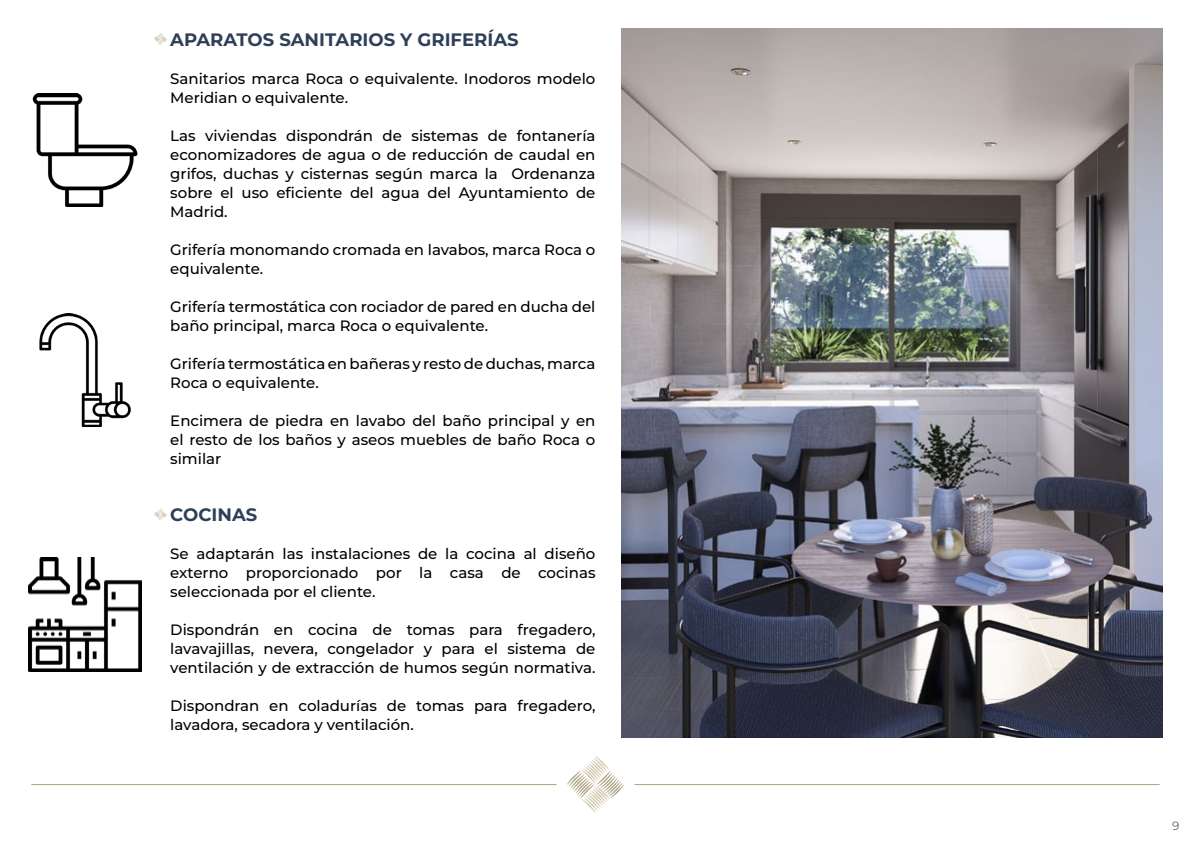
<style>
.page{position:relative;width:1191px;height:842px;background:#fff}
.page>*{position:absolute;margin:0;border:0;box-sizing:border-box;transform-origin:0 0}
.t1{font:700 18px "Montserrat";color:#2e4058}
.t2{font:500 15px/19px "Montserrat";color:#000001}
.t3{font:12px "Montserrat";color:#636366}
</style>
<div class="page">
<svg style="left:567px;top:756px;width:57px;height:57px"></svg>
<hr style="left:31px;top:784px;width:525px;height:1px;background:#ada485">
<hr style="left:634px;top:784px;width:525px;height:1px;background:#ada485">
<img style="left:28px;top:558px;width:114px;height:113px">
<img style="left:39px;top:313px;width:92px;height:114px">
<img style="left:32px;top:94px;width:106px;height:113px">
<img style="left:621px;top:28px;width:541px;height:709px">
<svg style="left:154px;top:33px;width:13px;height:12px"></svg>
<svg style="left:154px;top:508px;width:13px;height:13px"></svg>
<p class="t1" style="left:170px;top:26px;width:350px">APARATOS SANITARIOS Y GRIFERÍAS</p>
<p class="t2" style="left:170px;top:68px;width:427px">Sanitarios marca Roca o equivalente. Inodoros modelo<br>Meridian o equivalente.</p>
<p class="t2" style="left:170px;top:125px;width:427px;text-align:justify">Las viviendas dispondrán de sistemas de fontanería economizadores de agua o de reducción de caudal en grifos, duchas y cisternas según marca la Ordenanza sobre el uso eficiente del agua del Ayuntamiento de Madrid.</p>
<p class="t2" style="left:170px;top:239px;width:427px">Grifería monomando cromada en lavabos, marca Roca o equivalente.</p>
<p class="t2" style="left:170px;top:296px;width:427px">Grifería termostática con rociador de pared en ducha del baño principal, marca Roca o equivalente.</p>
<p class="t2" style="left:170px;top:353px;width:427px">Grifería termostática en bañeras y resto de duchas, marca<br>Roca o equivalente.</p>
<p class="t2" style="left:170px;top:410px;width:427px;text-align:justify">Encimera de piedra en lavabo del baño principal y en el resto de los baños y aseos muebles de baño Roca o similar</p>
<p class="t1" style="left:170px;top:501px;width:89px">COCINAS</p>
<p class="t2" style="left:170px;top:543px;width:427px;text-align:justify">Se adaptarán las instalaciones de la cocina al diseño externo proporcionado por la casa de cocinas seleccionada por el cliente.</p>
<p class="t2" style="left:170px;top:619px;width:427px;text-align:justify">Dispondrán en cocina de tomas para fregadero, lavavajillas, nevera, congelador y para el sistema de ventilación y de extracción de humos según normativa.</p>
<p class="t2" style="left:170px;top:695px;width:427px">Dispondran en coladurías de tomas para fregadero, lavadora, secadora y ventilación.</p>
<p class="t3" style="left:1172px;top:818px;width:9px">9</p>
</div>
